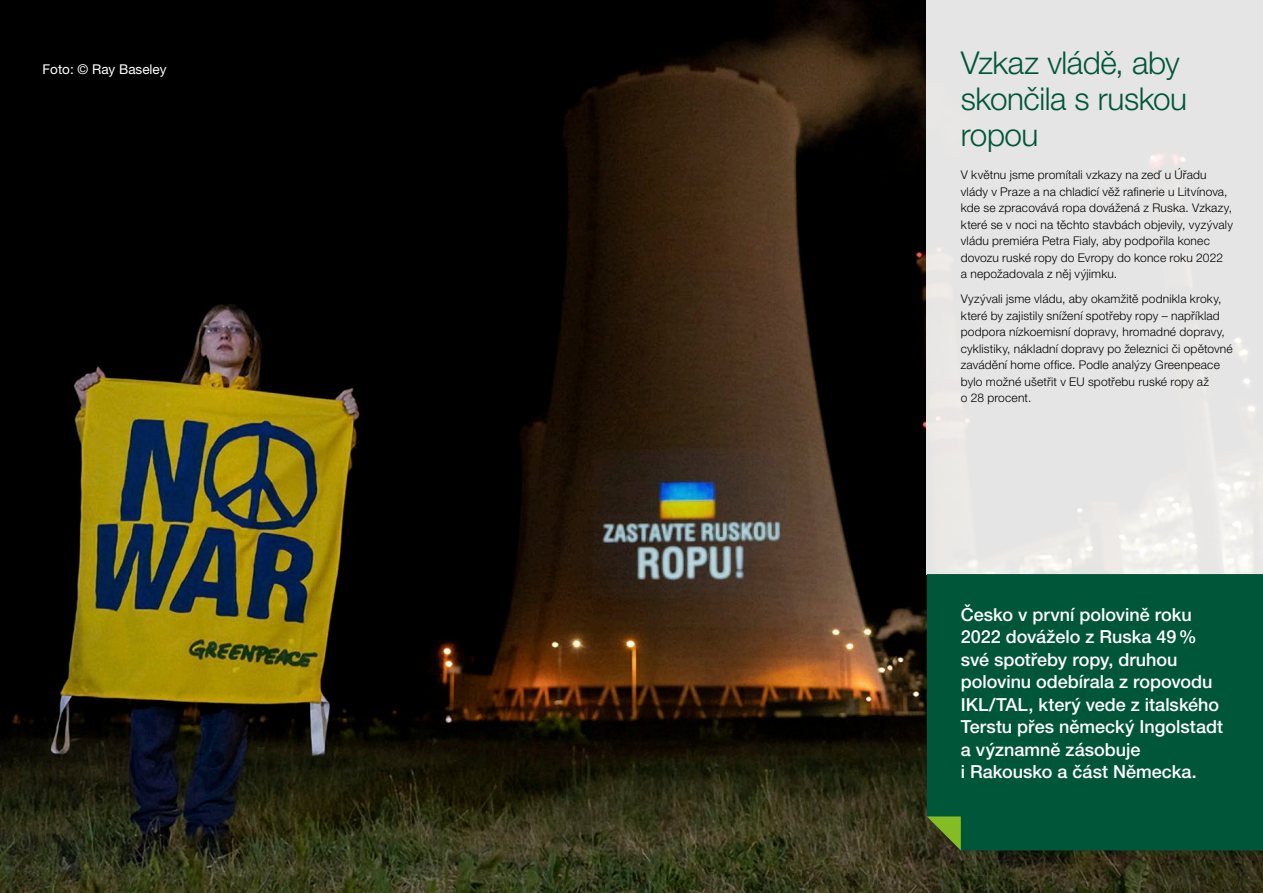
<style>
.page{position:relative;width:1263px;height:893px;background:#fff}
.page>*{position:absolute;margin:0;border:0;box-sizing:border-box;transform-origin:0 0}
.t1{font:300 31.5px/36px "Helvetica Neue LT Pro";letter-spacing:-.015em;color:#005639}
.t2{font:500 18px/22.5px "Helvetica Neue LT Pro";color:#fff}
.t3{font:13.5px "Helvetica Neue LT Pro";color:#fff}
.t4{font:300 12px/16.5px "Helvetica Neue LT Pro";letter-spacing:.015em;color:#000}
</style>
<div class="page">
<img style="left:0;top:0;width:1263px;height:892px">
<div style="left:927px;top:0;width:336px;height:574px;background:#e5e5e5"></div>
<div style="left:927px;top:574px;width:336px;height:276px;background:#005639"></div>
<svg style="left:927px;top:816px;width:34px;height:34px"></svg>
<p class="t3" style="left:43px;top:62px;width:126px">Foto: © Ray Baseley</p>
<p class="t1" style="left:961px;top:44px;width:228px">Vzkaz vládě, aby skončila s ruskou ropou</p>
<p class="t4" style="left:961px;top:166px;width:274px">V květnu jsme promítali vzkazy na zeď u Úřadu vlády v Praze a na chladicí věž rafinerie u Litvínova, kde se zpracovává ropa dovážená z Ruska. Vzkazy, které se v noci na těchto stavbách objevily, vyzývaly vládu premiéra Petra Fialy, aby podpořila konec dovozu ruské ropy do Evropy do konce roku 2022<br>a nepožadovala z něj výjimku.</p>
<p class="t4" style="left:961px;top:290px;width:273px">Vyzývali jsme vládu, aby okamžitě podnikla kroky, které by zajistily snížení spotřeby ropy – například podpora nízkoemisní dopravy, hromadné dopravy, cyklistiky, nákladní dopravy po železnici či opětovné zavádění home office. Podle analýzy Greenpeace bylo možné ušetřit v EU spotřebu ruské ropy až<br>o 28 procent.</p>
<p class="t2" style="left:961px;top:603px;width:264px">Česko v první polovině roku<br>2022 dováželo z Ruska 49% své spotřeby ropy, druhou polovinu odebírala z ropovodu<br>IKL/TAL, který vede z italského<br>Terstu přes německý Ingolstadt a významně zásobuje<br>i Rakousko a část Německa.</p>
</div>
